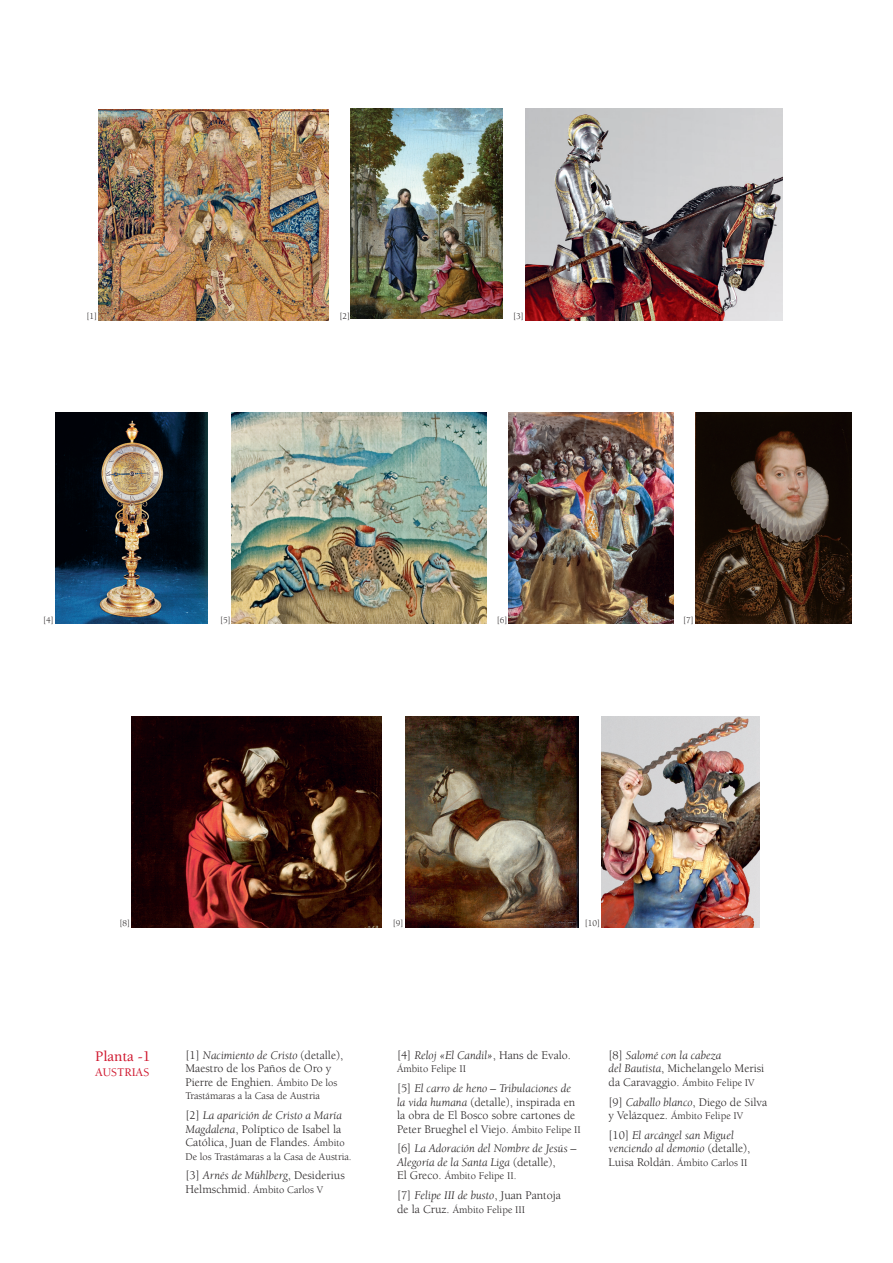
<style>
.page{position:relative;width:893px;height:1263px;background:#fff}
.page>*{position:absolute;margin:0;border:0;box-sizing:border-box;transform-origin:0 0}
.t1{font:500 15px "Berkeley";color:#cf152c}
.PIES{font:12px/13.5px "Berkeley";color:#231f20}
.PIES-2{font:italic 12px/13.5px "Berkeley";color:#231f20}
.t2{font:500 12px "Berkeley";color:#cf152c}
.PIES-3{font:10.5px "Berkeley";color:#231f20}
.t3{font:9px "Berkeley";color:#231f20}
.s1{font-style:italic}
.s2{font-size:10.5px}
.s3{font-style:normal}
.s4{font-size:12px}
</style>
<div class="page">
<img style="left:350px;top:108px;width:152px;height:211px">
<img style="left:99px;top:109px;width:229px;height:211px">
<img style="left:525px;top:108px;width:257px;height:212px">
<img style="left:602px;top:716px;width:157px;height:211px">
<img style="left:132px;top:716px;width:250px;height:211px">
<img style="left:405px;top:716px;width:173px;height:211px">
<img style="left:509px;top:413px;width:164px;height:211px">
<img style="left:55px;top:413px;width:153px;height:211px">
<img style="left:232px;top:413px;width:254px;height:211px">
<img style="left:696px;top:413px;width:155px;height:211px">
<p class="t3" style="left:86px;top:311px;width:12px">[1]</p>
<p class="t3" style="left:340px;top:311px;width:12px">[2]</p>
<p class="t3" style="left:513px;top:311px;width:12px">[3]</p>
<p class="t3" style="left:43px;top:615px;width:12px">[4]</p>
<p class="t3" style="left:220px;top:615px;width:12px">[5]</p>
<p class="t3" style="left:497px;top:615px;width:12px">[6]</p>
<p class="t3" style="left:683px;top:615px;width:12px">[7]</p>
<p class="t3" style="left:119px;top:919px;width:12px">[8]</p>
<p class="t3" style="left:393px;top:919px;width:12px">[9]</p>
<p class="t3" style="left:585px;top:919px;width:17px">[10]</p>
<p class="t1" style="left:95px;top:1048px;width:57px">Planta -1</p>
<p class="t2" style="left:95px;top:1066px;width:56px">AUSTRIAS</p>
<p class="PIES" style="left:185px;top:1048px;width:159px">[1] <span class="s1">Nacimiento de Cristo</span> (detalle),<br>Maestro de los Paños de Oro y<br>Pierre de Enghien. <span class="s2">Ámbito De los</span></p>
<p class="PIES-3" style="left:185px;top:1090px;width:136px">Trastámaras a la Casa de Austria</p>
<p class="PIES" style="left:185px;top:1109px;width:161px">[2] <span class="s1">La aparición de Cristo a María<br>Magdalena</span>, Políptico de Isabel la<br>Católica, Juan de Flandes. <span class="s2">Ámbito</span></p>
<p class="PIES-3" style="left:185px;top:1151px;width:168px">De los Trastámaras a la Casa de Austria.</p>
<p class="PIES-2" style="left:185px;top:1169px;width:161px"><span class="s3">[3]</span> Arnés de Mühlberg<span class="s3">, Desiderius</span></p>
<p class="PIES-3" style="left:185px;top:1184px;width:139px"><span class="s4">Helmschmid.</span> Ámbito Carlos V</p>
<p class="PIES" style="left:397px;top:1048px;width:175px">[4] <span class="s1">Reloj «El Candil»</span>, Hans de Evalo.</p>
<p class="PIES-3" style="left:397px;top:1063px;width:71px">Ámbito Felipe II</p>
<p class="PIES" style="left:397px;top:1082px;width:185px">[5] <span class="s1">El carro de heno – Tribulaciones de la vida humana</span> (detalle), inspirada en la obra de El Bosco sobre cartones de Peter Brueghel el Viejo. <span class="s2">Ámbito Felipe II</span></p>
<p class="PIES-2" style="left:397px;top:1142px;width:181px"><span class="s3">[6]</span> La Adoración del Nombre de Jesús –<br>Alegoría de la Santa Liga <span class="s3">(detalle),</span></p>
<p class="PIES-3" style="left:397px;top:1170px;width:121px"><span class="s4">El Greco.</span> Ámbito Felipe II.</p>
<p class="PIES-2" style="left:397px;top:1189px;width:165px"><span class="s3">[7]</span> Felipe III de busto<span class="s3">, Juan Pantoja</span></p>
<p class="PIES-3" style="left:397px;top:1204px;width:130px"><span class="s4">de la Cruz.</span> Ámbito Felipe III</p>
<p class="PIES-2" style="left:609px;top:1048px;width:157px"><span class="s3">[8]</span> Salomé con la cabeza<br>del Bautista<span class="s3">, Michelangelo Merisi</span></p>
<p class="PIES-3" style="left:609px;top:1077px;width:148px"><span class="s4">da Caravaggio.</span> Ámbito Felipe IV</p>
<p class="PIES" style="left:609px;top:1095px;width:160px">[9] <span class="s1">Caballo blanco</span>, Diego de Silva</p>
<p class="PIES-3" style="left:609px;top:1110px;width:136px"><span class="s4">y Velázquez.</span> Ámbito Felipe IV</p>
<p class="PIES-2" style="left:609px;top:1129px;width:143px"><span class="s3">[10]</span> El arcángel san Miguel venciendo al demonio <span class="s3">(detalle),</span></p>
<p class="PIES-3" style="left:609px;top:1157px;width:140px"><span class="s4">Luisa Roldán.</span> Ámbito Carlos II</p>
</div>
